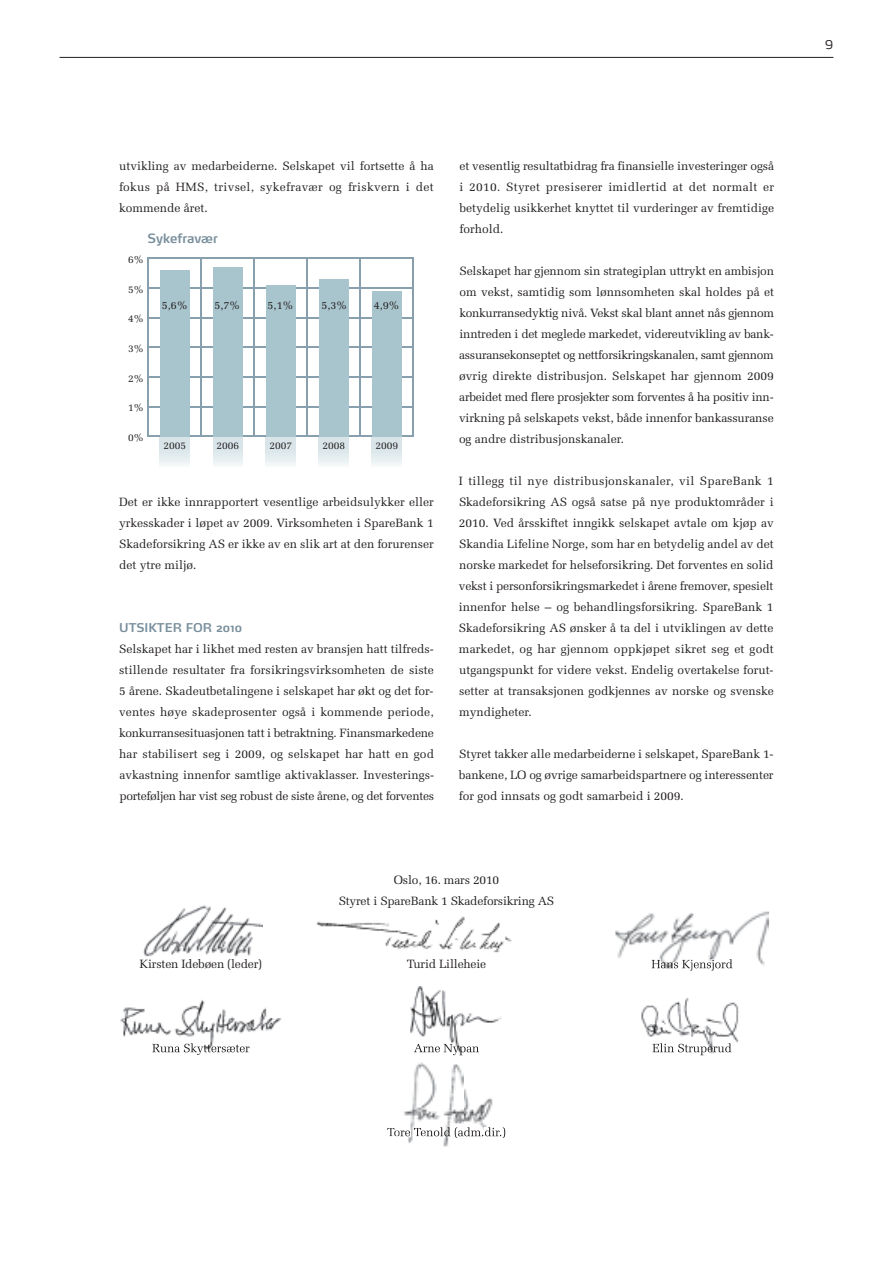
<style>
.page{position:relative;width:893px;height:1263px;background:#fff}
.page>*{position:absolute;margin:0;border:0;box-sizing:border-box;transform-origin:0 0}
.t1{font:600 12.75px "Max TF";letter-spacing:-.005em;color:#798f9c}
.t2{font:12px/21px "Melior";color:#231f20;text-align:justify}
.t3{font:600 12px "Max";color:#798f9c}
.t4{font:300 12px "Max TF";color:#231f20}
.t5{font:10.8px "Melior";color:#231f20}
.t6{font:10.2px "Melior";color:#231f20}
</style>
<div class="page">
<hr style="left:60px;top:57px;width:773px;height:1px;background:#231f20">
<img style="left:143px;top:905px;width:119px;height:52px">
<img style="left:615px;top:911px;width:154px;height:57px">
<svg style="left:652px;top:959px;width:80px;height:9px"></svg>
<img style="left:120px;top:1000px;width:162px;height:53px">
<img style="left:152px;top:1043px;width:98px;height:9px">
<img style="left:641px;top:998px;width:98px;height:58px">
<img style="left:652px;top:1043px;width:79px;height:12px">
<img style="left:316px;top:916px;width:196px;height:37px">
<img style="left:404px;top:1062px;width:102px;height:85px">
<svg style="left:387px;top:1127px;width:118px;height:11px"></svg>
<img style="left:410px;top:987px;width:92px;height:69px">
<img style="left:414px;top:1044px;width:65px;height:11px">
<hr style="left:201px;top:258px;width:1px;height:179px;background:#88a0ad">
<hr style="left:254px;top:258px;width:1px;height:179px;background:#88a0ad">
<hr style="left:307px;top:258px;width:1px;height:179px;background:#88a0ad">
<hr style="left:360px;top:258px;width:1px;height:179px;background:#88a0ad">
<hr style="left:413px;top:258px;width:1px;height:179px;background:#88a0ad">
<hr style="left:148px;top:258px;width:1px;height:179px;background:#88a0ad">
<hr style="left:148px;top:436px;width:266px;height:1px;background:#88a0ad">
<hr style="left:148px;top:406px;width:266px;height:1px;background:#88a0ad">
<hr style="left:148px;top:376px;width:266px;height:2px;background:#88a0ad">
<hr style="left:148px;top:347px;width:266px;height:1px;background:#88a0ad">
<hr style="left:148px;top:317px;width:266px;height:1px;background:#88a0ad">
<hr style="left:148px;top:287px;width:266px;height:1px;background:#88a0ad">
<hr style="left:148px;top:258px;width:266px;height:1px;background:#88a0ad">
<div style="left:372px;top:291px;width:30px;height:145px;background:#a8c4cc"></div>
<div style="left:319px;top:279px;width:30px;height:157px;background:#a8c4cc"></div>
<div style="left:266px;top:285px;width:30px;height:151px;background:#a8c4cc"></div>
<div style="left:213px;top:267px;width:30px;height:169px;background:#a8c4cc"></div>
<div style="left:160px;top:270px;width:30px;height:166px;background:#a8c4cc"></div>
<p class="t2" style="left:119px;top:155px;width:316px">utvikling av medarbeiderne. Selskapet vil fortsette å ha fokus på HMS, trivsel, sykefravær og friskvern i det kommende året.</p>
<p class="t1" style="left:147px;top:234px;width:72px">Sykefravær</p>
<p class="t6" style="left:128px;top:253px;width:17px">6%</p>
<p class="t6" style="left:128px;top:283px;width:17px">5%</p>
<p class="t6" style="left:128px;top:313px;width:17px">4%</p>
<p class="t6" style="left:128px;top:342px;width:17px">3%</p>
<p class="t6" style="left:128px;top:372px;width:17px">2%</p>
<p class="t6" style="left:128px;top:402px;width:17px">1%</p>
<p class="t6" style="left:128px;top:432px;width:17px">0%</p>
<p class="t5" style="left:162px;top:299px;width:27px">5,6%</p>
<p class="t5" style="left:215px;top:299px;width:27px">5,7%</p>
<p class="t5" style="left:268px;top:299px;width:27px">5,1%</p>
<p class="t5" style="left:321px;top:299px;width:27px">5,3%</p>
<p class="t5" style="left:374px;top:299px;width:27px">4,9%</p>
<p class="t6" style="left:163px;top:439px;width:24px">2005</p>
<p class="t6" style="left:216px;top:439px;width:24px">2006</p>
<p class="t6" style="left:269px;top:439px;width:24px">2007</p>
<p class="t6" style="left:322px;top:439px;width:24px">2008</p>
<p class="t6" style="left:375px;top:439px;width:24px">2009</p>
<p class="t2" style="left:119px;top:491px;width:316px">Det er ikke innrapportert vesentlige arbeidsulykker eller yrkesskader i løpet av 2009. Virksomheten i SpareBank 1<br>Skadeforsikring AS er ikke av en slik art at den forurenser det ytre miljø.</p>
<p class="t3" style="left:119px;top:623px;width:124px">UTSIKTER FOR 2010</p>
<p class="t2" style="left:119px;top:638px;width:317px">Selskapet har i likhet med resten av bransjen hatt tilfreds&shy;stillende resultater fra forsikringsvirksomheten de siste 5 årene. Skadeutbetalingene i selskapet har økt og det for&shy;ventes høye skadeprosenter også i kommende periode, konkurransesituasjonen tatt i betraktning. Finansmarkedene har stabilisert seg i 2009, og selskapet har hatt en god avkastning innenfor samtlige aktivaklasser. Investerings&shy;porteføljen har vist seg robust de siste årene, og det forventes</p>
<p class="t2" style="left:459px;top:155px;width:316px">et vesentlig resultatbidrag fra finansielle investeringer også i 2010. Styret presiserer imidlertid at det normalt er betydelig usikkerhet knyttet til vurderinger av fremtidige forhold.</p>
<p class="t2" style="left:459px;top:260px;width:317px">Selskapet har gjennom sin strategiplan uttrykt en ambisjon om vekst, samtidig som lønnsomheten skal holdes på et konkurransedyktig nivå. Vekst skal blant annet nås gjennom inntreden i det meglede markedet, videreutvikling av bank&shy;assuransekonseptet og nettforsikringskanalen, samt gjennom øvrig direkte distribusjon. Selskapet har gjennom 2009 arbeidet med flere prosjekter som forventes å ha positiv inn&shy;virkning på selskapets vekst, både innenfor bankassuranse og andre distribusjonskanaler.</p>
<p class="t2" style="left:459px;top:470px;width:316px">I tillegg til nye distribusjonskanaler, vil SpareBank 1<br>Skadeforsikring AS også satse på nye produktområder i 2010. Ved årsskiftet inngikk selskapet avtale om kjøp av Skandia Lifeline Norge, som har en betydelig andel av det norske markedet for helseforsikring. Det forventes en solid vekst i personforsikringsmarkedet i årene fremover, spesielt innenfor helse – og behandlingsforsikring. SpareBank 1<br>Skadeforsikring AS ønsker å ta del i utviklingen av dette markedet, og har gjennom oppkjøpet sikret seg et godt utgangspunkt for videre vekst. Endelig overtakelse forut&shy;setter at transaksjonen godkjennes av norske og svenske myndigheter.</p>
<p class="t2" style="left:459px;top:743px;width:316px">Styret takker alle medarbeiderne i selskapet, SpareBank 1- bankene, LO og øvrige samarbeidspartnere og interessenter for god innsats og godt samarbeid i 2009.</p>
<p class="t2" style="left:339px;top:869px;width:217px;text-align:center">Oslo, 16. mars 2010<br>Styret i SpareBank 1 Skadeforsikring AS</p>
<p class="t2" style="left:140px;top:953px;width:124px">Kirsten Idebøen (leder)</p>
<p class="t2" style="left:407px;top:953px;width:81px">Turid Lilleheie</p>
<p class="t4" style="left:825px;top:41px;width:10px">9</p>
</div>
